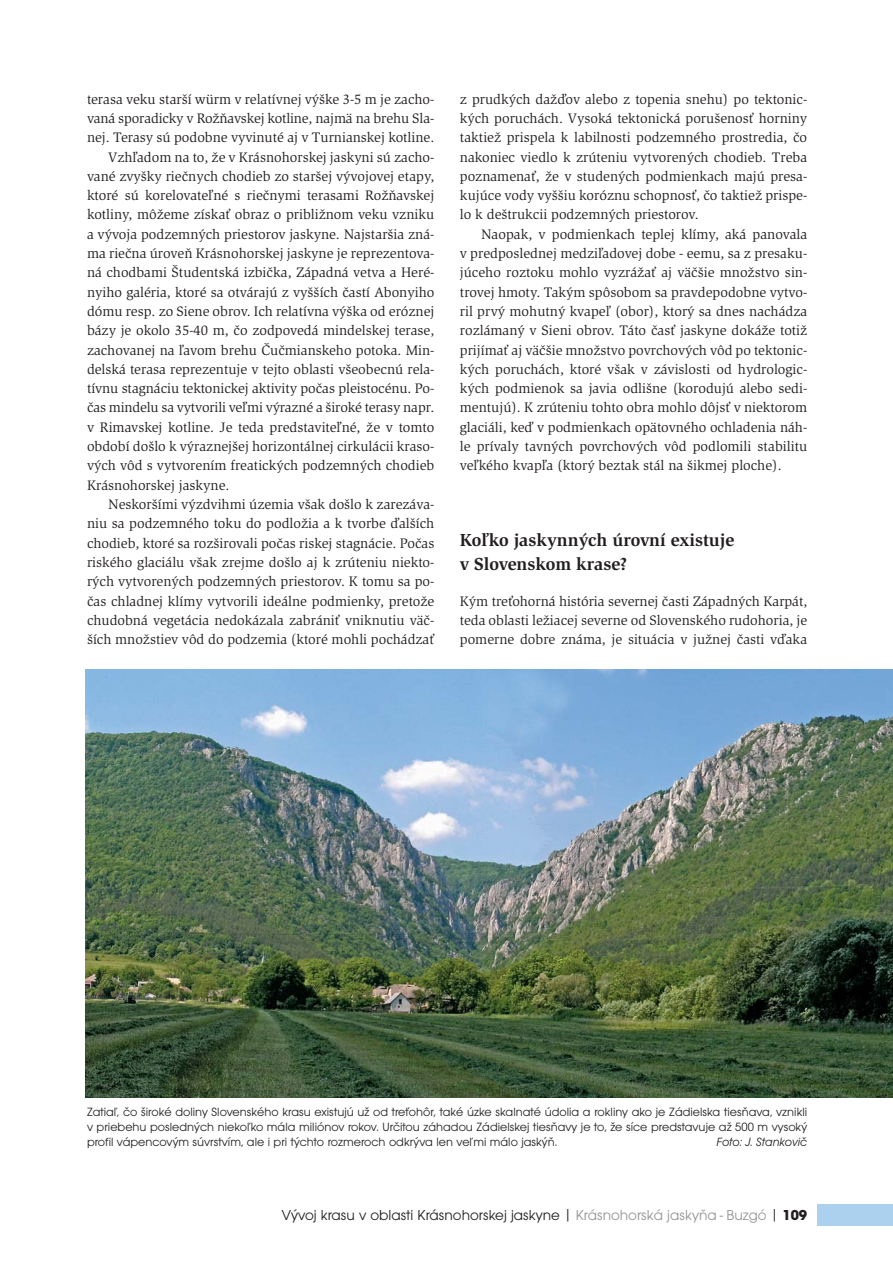
<style>
.page{position:relative;width:893px;height:1263px;background:#fff}
.page>*{position:absolute;margin:0;border:0;box-sizing:border-box;transform-origin:0 0}
.t1{font:700 18px/24.5px "Slimbach Itc TCE";color:#231f20}
.t2{font:15px "Avant Gar Got Itc TCE";color:#231f20}
.t3{font:14.25px/19.4px "Slimbach Itc TCE";color:#231f20;text-align:justify}
.t4{font:12.45px/15px "Avant Gar Got Itc TCE";color:#231f20;text-align:justify}
.t5{font:12.45px "Avant Gar Got Itc TCE Book Obli";color:#231f20}
.s1{color:#939598}
.s2{font-weight:700}
</style>
<div class="page">
<div style="left:817px;top:1205px;width:75px;height:21px;background:#acd1ef"></div>
<img style="left:85px;top:670px;width:807px;height:428px">
<p class="t3" style="left:87px;top:90px;width:349px">terasa veku starší würm v relatívnej výške 3-5 m je zacho-</p>
<p class="t3" style="left:87px;top:110px;width:349px">vaná sporadicky v Rožňavskej kotline, najmä na brehu Sla-</p>
<p class="t3" style="left:87px;top:129px;width:349px">nej. Terasy sú podobne vyvinuté aj v Turnianskej kotline.</p>
<p class="t3" style="left:108px;top:148px;width:327px">Vzhľadom na to, že v Krásnohorskej jaskyni sú zacho-</p>
<p class="t3" style="left:87px;top:168px;width:349px">vané zvyšky riečnych chodieb zo staršej vývojovej etapy,</p>
<p class="t3" style="left:87px;top:187px;width:349px">ktoré sú korelovateľné s riečnymi terasami Rožňavskej</p>
<p class="t3" style="left:87px;top:206px;width:349px">kotliny, môžeme získať obraz o približnom veku vzniku</p>
<p class="t3" style="left:87px;top:226px;width:349px">a vývoja podzemných priestorov jaskyne. Najstaršia zná-</p>
<p class="t3" style="left:87px;top:245px;width:349px">ma riečna úroveň Krásnohorskej jaskyne je reprezentova-</p>
<p class="t3" style="left:87px;top:264px;width:349px">ná chodbami Študentská izbička, Západná vetva a Heré-</p>
<p class="t3" style="left:87px;top:283px;width:349px">nyiho galéria, ktoré sa otvárajú z vyšších častí Abonyiho</p>
<p class="t3" style="left:87px;top:303px;width:349px">dómu resp. zo Siene obrov. Ich relatívna výška od eróznej</p>
<p class="t3" style="left:87px;top:322px;width:349px">bázy je okolo 35-40 m, čo zodpovedá mindelskej terase,</p>
<p class="t3" style="left:87px;top:341px;width:349px">zachovanej na ľavom brehu Čučmianskeho potoka. Min-</p>
<p class="t3" style="left:87px;top:361px;width:349px">delská terasa reprezentuje v tejto oblasti všeobecnú rela-</p>
<p class="t3" style="left:87px;top:380px;width:349px">tívnu stagnáciu tektonickej aktivity počas pleistocénu. Po-</p>
<p class="t3" style="left:87px;top:399px;width:349px">čas mindelu sa vytvorili veľmi výrazné a široké terasy napr.</p>
<p class="t3" style="left:87px;top:419px;width:349px">v Rimavskej kotline. Je teda predstaviteľné, že v tomto</p>
<p class="t3" style="left:87px;top:438px;width:349px">období došlo k výraznejšej horizontálnej cirkulácii kraso-</p>
<p class="t3" style="left:87px;top:457px;width:349px">vých vôd s vytvorením freatických podzemných chodieb</p>
<p class="t3" style="left:87px;top:477px;width:144px">Krásnohorskej jaskyne.</p>
<p class="t3" style="left:108px;top:496px;width:327px">Neskoršími výzdvihmi územia však došlo k zarezáva-</p>
<p class="t3" style="left:87px;top:515px;width:349px">niu sa podzemného toku do podložia a k tvorbe ďalších</p>
<p class="t3" style="left:87px;top:534px;width:349px">chodieb, ktoré sa rozširovali počas riskej stagnácie. Počas</p>
<p class="t3" style="left:87px;top:554px;width:349px">riského glaciálu však zrejme došlo aj k zrúteniu niekto-</p>
<p class="t3" style="left:87px;top:573px;width:349px">rých vytvorených podzemných priestorov. K tomu sa po-</p>
<p class="t3" style="left:87px;top:592px;width:349px">čas chladnej klímy vytvorili ideálne podmienky, pretože</p>
<p class="t3" style="left:87px;top:612px;width:349px">chudobná vegetácia nedokázala zabrániť vniknutiu väč-</p>
<p class="t3" style="left:87px;top:631px;width:349px">ších množstiev vôd do podzemia (ktoré mohli pochádzať</p>
<p class="t3" style="left:460px;top:90px;width:349px">z prudkých dažďov alebo z topenia snehu) po tektonic&shy;kých poruchách. Vysoká tektonická porušenosť horniny taktiež prispela k labilnosti podzemného prostredia, čo nakoniec viedlo k zrúteniu vytvorených chodieb. Treba poznamenať, že v studených podmienkach majú presa&shy;kujúce vody vyššiu koróznu schopnosť, čo taktiež prispe&shy;lo k deštrukcii podzemných priestorov.</p>
<p class="t3" style="left:460px;top:226px;width:349px;text-indent:21px">Naopak, v podmienkach teplej klímy, aká panovala v predposlednej medziľadovej dobe - eemu, sa z presaku&shy;júceho roztoku mohlo vyzrážať aj väčšie množstvo sin&shy;trovej hmoty. Takým spôsobom sa pravdepodobne vytvo&shy;ril prvý mohutný kvapeľ (obor), ktorý sa dnes nachádza rozlámaný v Sieni obrov. Táto časť jaskyne dokáže totiž prijímať aj väčšie množstvo povrchových vôd po tektonic&shy;kých poruchách, ktoré však v závislosti od hydrologic&shy;kých podmienok sa javia odlišne (korodujú alebo sedi&shy;mentujú). K zrúteniu tohto obra mohlo dôjsť v niektorom glaciáli, keď v podmienkach opätovného ochladenia náh&shy;le prívaly tavných povrchových vôd podlomili stabilitu veľkého kvapľa (ktorý beztak stál na šikmej ploche).</p>
<p class="t1" style="left:460px;top:529px;width:276px">Koľko jaskynných úrovní existuje v Slovenskom krase?</p>
<p class="t3" style="left:460px;top:592px;width:349px">Kým treťohorná história severnej časti Západných Karpát, teda oblasti ležiacej severne od Slovenského rudohoria, je pomerne dobre známa, je situácia v južnej časti vďaka</p>
<p class="t4" style="left:87px;top:1105px;width:721px">Zatiaľ, čo široké doliny Slovenského krasu existujú už od treťohôr, také úzke skalnaté údolia a rokliny ako je Zádielska tiesňava, vznikli v priebehu posledných niekoľko mála miliónov rokov. Určitou záhadou Zádielskej tiesňavy je to, že síce predstavuje až 500 m vysoký profil vápencovým súvrstvím, ale i pri týchto rozmeroch odkrýva len veľmi málo jaskýň.</p>
<p class="t5" style="left:716px;top:1137px;width:92px">Foto: J. Stankovič</p>
<p class="t2" style="left:282px;top:1209px;width:527px">Vývoj krasu v oblasti Krásnohorskej jaskyne | <span class="s1">Krásnohorská jaskyňa - Buzgó</span> | <span class="s2">109</span></p>
</div>
